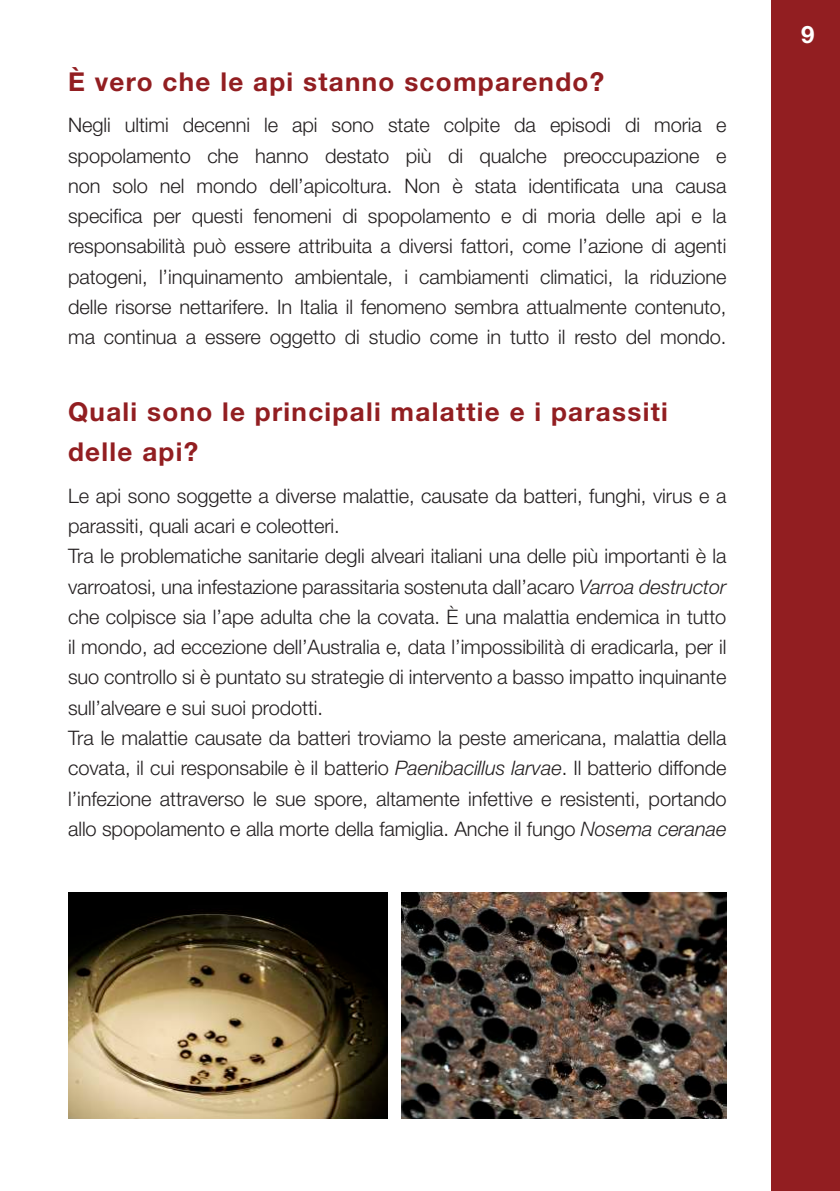
<style>
.page{position:relative;width:840px;height:1191px;background:#fff}
.page>*{position:absolute;margin:0;border:0;box-sizing:border-box;transform-origin:0 0}
.t1{font:700 26px/40.2px "Helvetica Neue LT Std";letter-spacing:.05em;color:#921e21}
.t2{font:700 24px "Helvetica Neue LT Std";color:#fff}
.t3{font:300 20px/30.2px "Helvetica Neue LT Std";letter-spacing:-.005em;color:#231f20;text-align:justify}
.s1{font-style:italic}
</style>
<div class="page">
<div style="left:771px;top:0;width:68px;height:1191px;background:#921e21"></div>
<img style="left:402px;top:892px;width:324px;height:226px">
<img style="left:68px;top:892px;width:319px;height:227px">
<h1 class="t1" style="left:68px;top:61px;width:537px">È vero che le api stanno scomparendo?</h1>
<p class="t3" style="left:68px;top:110px;width:659px">Negli ultimi decenni le api sono state colpite da episodi di moria e spopolamento che hanno destato più di qualche preoccupazione e non solo nel mondo dell’apicoltura. Non è stata identificata una causa specifica per questi fenomeni di spopolamento e di moria delle api e la responsabilità può essere attribuita a diversi fattori, come l’azione di agenti patogeni, l’inquinamento ambientale, i cambiamenti climatici, la riduzione delle risorse nettarifere. In Italia il fenomeno sembra attualmente contenuto, ma continua a essere oggetto di studio come in tutto il resto del mondo.</p>
<h1 class="t1" style="left:68px;top:391px;width:601px">Quali sono le principali malattie e i parassiti delle api?</h1>
<p class="t3" style="left:68px;top:480px;width:659px;text-align:left">Le api sono soggette a diverse malattie, causate da batteri, funghi, virus e a parassiti, quali acari e coleotteri.<br>Tra le problematiche sanitarie degli alveari italiani una delle più importanti è la varroatosi, una infestazione parassitaria sostenuta dall’acaro <span class="s1">Varroa destructor </span>che colpisce sia l’ape adulta che la covata. È una malattia endemica in tutto il mondo, ad eccezione dell’Australia e, data l’impossibilità di eradicarla, per il suo controllo si è puntato su strategie di intervento a basso impatto inquinante sull’alveare e sui suoi prodotti.<br>Tra le malattie causate da batteri troviamo la peste americana, malattia della covata, il cui responsabile è il batterio <span class="s1">Paenibacillus larvae</span>. Il batterio diffonde l’infezione attraverso le sue spore, altamente infettive e resistenti, portando allo spopolamento e alla morte della famiglia. Anche il fungo <span class="s1">Nosema ceranae</span></p>
<p class="t2" style="left:800px;top:19px;width:15px">9</p>
</div>
